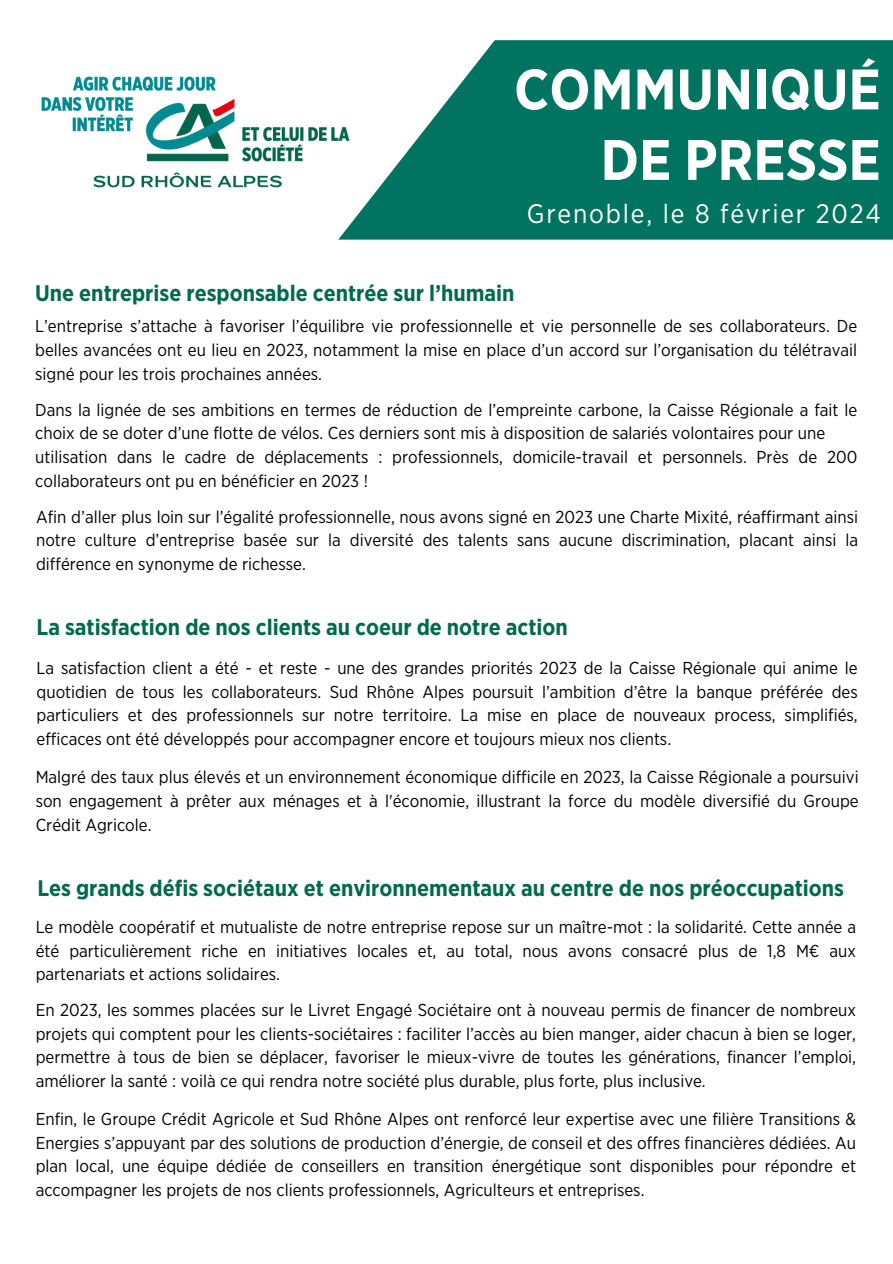
<style>
.page{position:relative;width:893px;height:1264px;background:#fff}
.page>*{position:absolute;margin:0;border:0;box-sizing:border-box;transform-origin:0 0}
.t1{font:700 57px "Gotham Narrow";color:#fff}
.t2{font:26.7px "Gotham Narrow";letter-spacing:.07em;color:#fff}
.t3{font:700 22.5px "Gotham Narrow";color:#006a4e}
.t4{font:17.25px/23.7px "Gotham Narrow";color:#000;text-align:justify}
</style>
<div class="page">
<div style="left:338px;top:40px;width:554px;height:200px;background:#007461"></div>
<img style="left:41px;top:40px;width:349px;height:188px">
<p class="t1" style="left:514px;top:64px;width:368px">COMMUNIQUÉ</p>
<h1 class="t1" style="left:600px;top:134px;width:282px">DE PRESSE</h1>
<h1 class="t2" style="left:526px;top:202px;width:355px">Grenoble, le 8 février 2024</h1>
<p class="t3" style="left:35px;top:283px;width:481px">Une entreprise responsable centrée sur l’humain</p>
<h3 class="t4" style="left:35px;top:315px;width:823px">L’entreprise s’attache à favoriser l’équilibre vie professionnelle et vie personnelle de ses collaborateurs. De belles avancées ont eu lieu en 2023, notamment la mise en place d’un accord sur l’organisation du télétravail signé pour les trois prochaines années.</h3>
<p class="t4" style="left:35px;top:398px;width:823px">Dans la lignée de ses ambitions en termes de réduction de l’empreinte carbone, la Caisse Régionale a fait le choix de se doter d’une flotte de vélos. Ces derniers sont mis à disposition de salariés volontaires pour une</p>
<p class="t4" style="left:35px;top:446px;width:823px">utilisation dans le cadre de déplacements : professionnels, domicile-travail et personnels. Près de 200 collaborateurs ont pu en bénéficier en 2023 !</p>
<p class="t4" style="left:36px;top:505px;width:823px">Afin d’aller plus loin sur l’égalité professionnelle, nous avons signé en 2023 une Charte Mixité, réaffirmant ainsi notre culture d’entreprise basée sur la diversité des talents sans aucune discrimination, placant ainsi la différence en synonyme de richesse.</p>
<h3 class="t3" style="left:37px;top:617px;width:532px">La satisfaction de nos clients au coeur de notre action</h3>
<p class="t4" style="left:37px;top:657px;width:822px">La satisfaction client a été - et reste - une des grandes priorités 2023 de la Caisse Régionale qui anime le quotidien de tous les collaborateurs. Sud Rhône Alpes poursuit l’ambition d’être la banque préférée des particuliers et des professionnels sur notre territoire. La mise en place de nouveaux process, simplifiés, efficaces ont été développés pour accompagner encore et toujours mieux nos clients.</p>
<p class="t4" style="left:36px;top:766px;width:824px">Malgré des taux plus élevés et un environnement économique difficile en 2023, la Caisse Régionale a poursuivi son engagement à prêter aux ménages et à l'économie, illustrant la force du modèle diversifié du Groupe Crédit Agricole.</p>
<p class="t3" style="left:37px;top:878px;width:808px">Les grands défis sociétaux et environnementaux au centre de nos préoccupations</p>
<p class="t4" style="left:36px;top:915px;width:821px">Le modèle coopératif et mutualiste de notre entreprise repose sur un maître-mot : la solidarité. Cette année a été particulièrement riche en initiatives locales et, au total, nous avons consacré plus de 1,8 M€ aux partenariats et actions solidaires.</p>
<p class="t4" style="left:36px;top:999px;width:821px">En 2023, les sommes placées sur le Livret Engagé Sociétaire ont à nouveau permis de financer de nombreux projets qui comptent pour les clients-sociétaires : faciliter l’accès au bien manger, aider chacun à bien se loger, permettre à tous de bien se déplacer, favoriser le mieux-vivre de toutes les générations, financer l’emploi, améliorer la santé : voilà ce qui rendra notre société plus durable, plus forte, plus inclusive.</p>
<h3 class="t4" style="left:36px;top:1108px;width:821px">Enfin, le Groupe Crédit Agricole et Sud Rhône Alpes ont renforcé leur expertise avec une filière Transitions &amp; Energies s’appuyant par des solutions de production d’énergie, de conseil et des offres financières dédiées. Au plan local, une équipe dédiée de conseillers en transition énergétique sont disponibles pour répondre et accompagner les projets de nos clients professionnels, Agriculteurs et entreprises.</h3>
</div>
